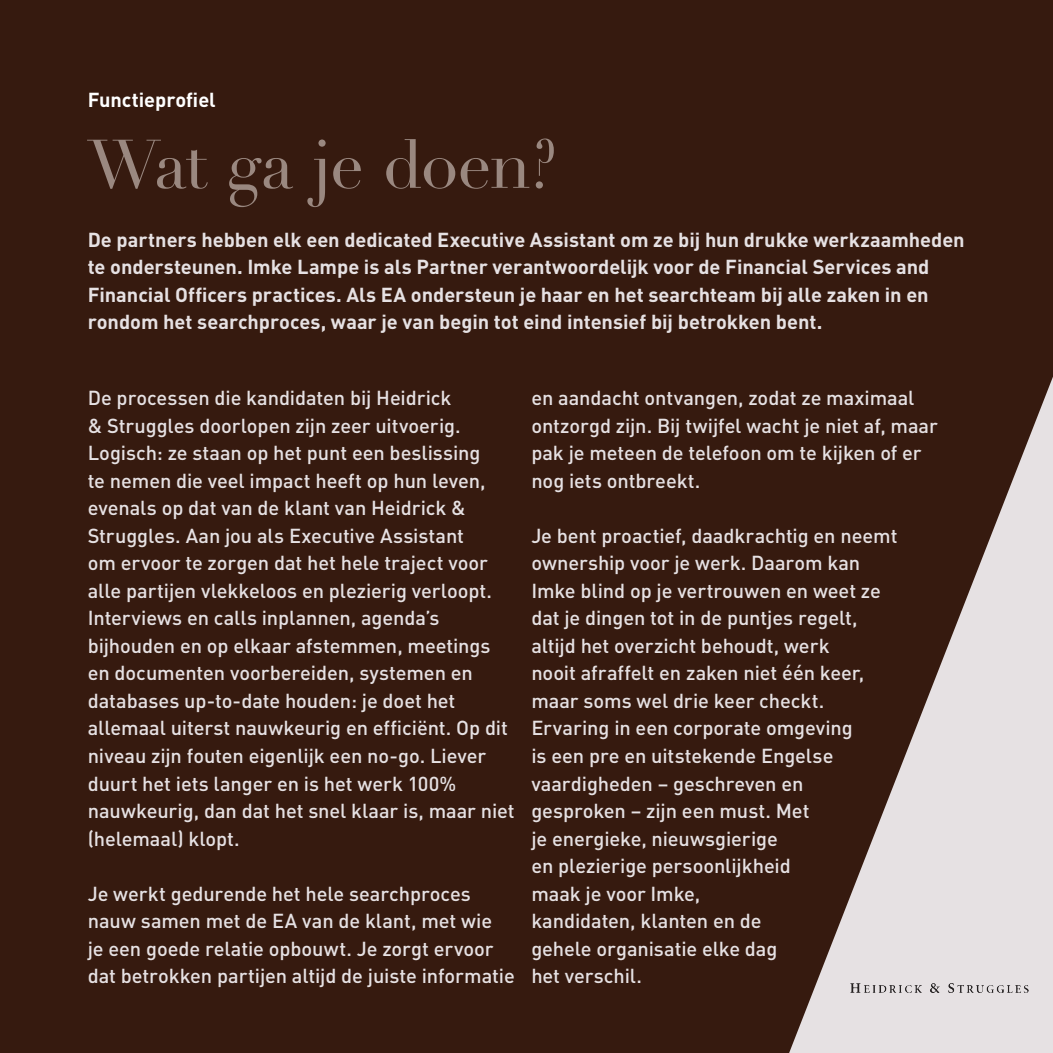
<style>
.page{position:relative;width:1053px;height:1053px;background:#fff}
.page>*{position:absolute;margin:0;border:0;box-sizing:border-box;transform-origin:0 0}
.t1{font:67.5px "Didot";letter-spacing:-.025em;color:#9a8880}
.t2{font:500 20px/27.5px "DIN Pro";letter-spacing:-.005em;color:#e6e1e3}
.t3{font:700 20px/27.5px "DIN Pro";color:#e6e1e3}
.t4{font:700 20px "DIN Pro";letter-spacing:-.005em;color:#fff}
</style>
<div class="page">
<div style="left:0;top:0;width:1052px;height:1052px;background:#361a0f"></div>
<svg style="left:789px;top:379px;width:263px;height:673px"></svg>
<img style="left:850px;top:983px;width:178px;height:9px">
<p class="t4" style="left:88px;top:86px;width:129px">Functieprofiel</p>
<p class="t1" style="left:88px;top:124px;width:471px">Wat ga je doen?</p>
<p class="t3" style="left:88px;top:225px;width:878px">De partners hebben elk een dedicated Executive Assistant om ze bij hun drukke werkzaamheden te ondersteunen. Imke Lampe is als Partner verantwoordelijk voor de Financial Services and Financial Officers practices. Als EA ondersteun je haar en het searchteam bij alle zaken in en rondom het searchproces, waar je van begin tot eind intensief bij betrokken bent.</p>
<p class="t2" style="left:88px;top:383px;width:428px">De processen die kandidaten bij Heidrick<br>&amp; Struggles doorlopen zijn zeer uitvoerig.<br>Logisch: ze staan op het punt een beslissing<br>te nemen die veel impact heeft op hun leven, evenals op dat van de klant van Heidrick &amp; Struggles. Aan jou als Executive Assistant<br>om ervoor te zorgen dat het hele traject voor alle partijen vlekkeloos en plezierig verloopt.<br>Interviews en calls inplannen, agenda’s bijhouden en op elkaar afstemmen, meetings en documenten voorbereiden, systemen en databases up-to-date houden: je doet het allemaal uiterst nauwkeurig en efficiënt. Op dit niveau zijn fouten eigenlijk een no-go. Liever duurt het iets langer en is het werk 100% nauwkeurig, dan dat het snel klaar is, maar niet (helemaal) klopt.</p>
<p class="t2" style="left:88px;top:878px;width:428px">Je werkt gedurende het hele searchproces nauw samen met de EA van de klant, met wie<br>je een goede relatie opbouwt. Je zorgt ervoor dat betrokken partijen altijd de juiste informatie</p>
<p class="t2" style="left:531px;top:383px;width:408px">en aandacht ontvangen, zodat ze maximaal ontzorgd zijn. Bij twijfel wacht je niet af, maar pak je meteen de telefoon om te kijken of er nog iets ontbreekt.</p>
<p class="t2" style="left:531px;top:521px;width:367px">Je bent proactief, daadkrachtig en neemt ownership voor je werk. Daarom kan<br>Imke blind op je vertrouwen en weet ze dat je dingen tot in de puntjes regelt, altijd het overzicht behoudt, werk<br>nooit afraffelt en zaken niet één keer, maar soms wel drie keer checkt.<br>Ervaring in een corporate omgeving<br>is een pre en uitstekende Engelse vaardigheden – geschreven en gesproken – zijn een must. Met<br>je energieke, nieuwsgierige<br>en plezierige persoonlijkheid<br>maak je voor Imke,<br>kandidaten, klanten en de<br>gehele organisatie elke dag<br>het verschil.</p>
</div>
